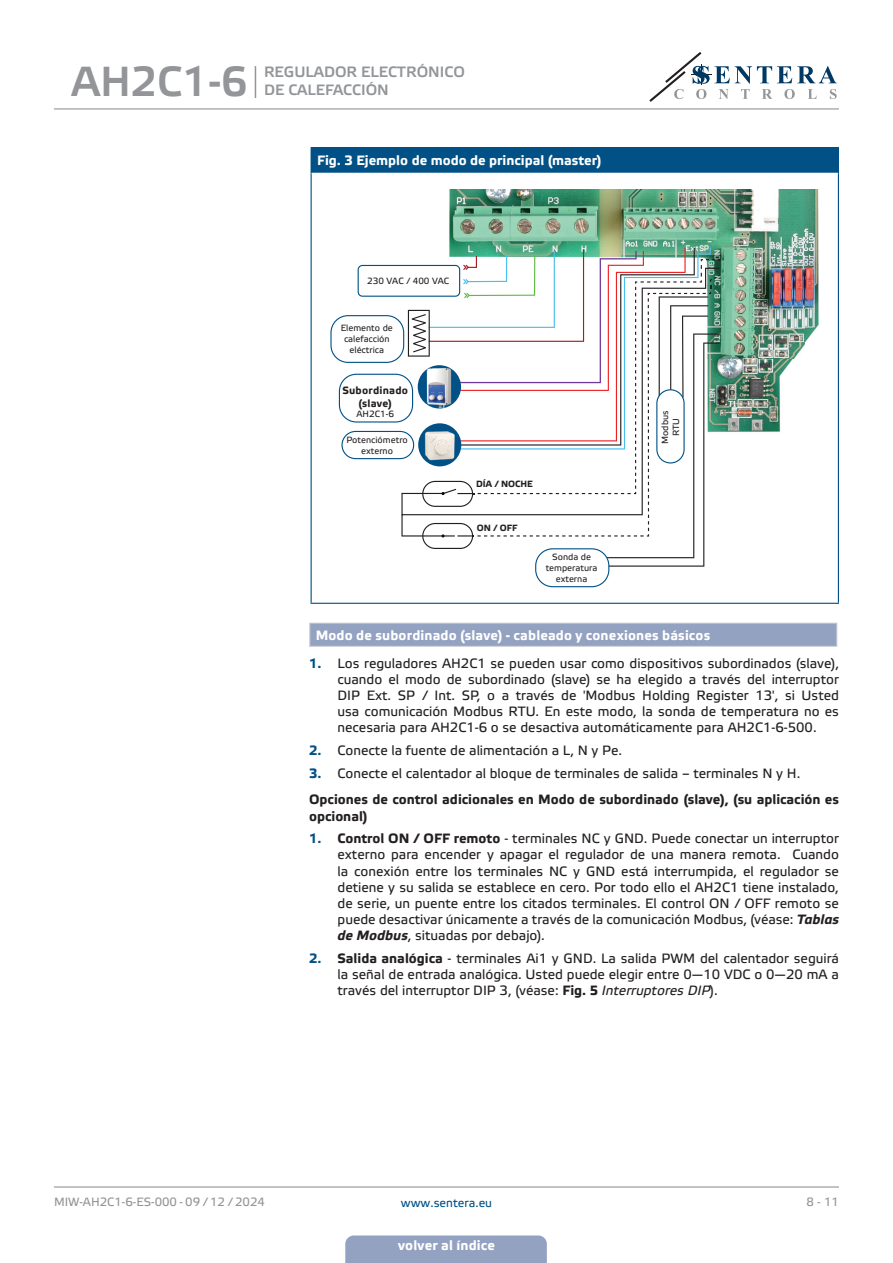
<style>
.page{position:relative;width:893px;height:1263px;background:#fff}
.page>*{position:absolute;margin:0;border:0;box-sizing:border-box;transform-origin:0 0}
.t1{font:42px "Etelka Medium Pro";color:#939598}
.t2{font:15px/18px "Etelka Medium Pro";color:#939598}
.t3{font:13.5px/16.2px "Etelka Text Pro";color:#231f20;text-align:justify}
.Numbering{font:700 13.5px/16.2px "Etelka Text Pro";color:#231f20}
.Table_main_heading{font:700 13.5px "Etelka Text Pro";letter-spacing:.01em;color:#fff}
.head-table{font:700 13.5px "Etelka Text Pro";color:#fff}
.t4{font:12px "Etelka Text Pro";color:#939598}
.t5{font:12px "Etelka Text Pro";color:#015186}
.TABLE_TEXT_WHITE{font:700 10.5px/12.6px "Etelka Text Pro";letter-spacing:.02em;color:#231f20;text-align:center}
.t6{font:9px/10.8px "Etelka Text Pro";color:#231f20;text-align:center}
.t7{font:700 9px "Etelka Text Pro";color:#231f20}
.s1{font-weight:700;color:#015186}
.s2{font-weight:700}
.s3{font-weight:700;font-style:italic}
.s4{font-style:italic}
</style>
<div class="page">
<hr style="left:54px;top:108px;width:785px;height:1px;background:#939598">
<hr style="left:54px;top:1186px;width:785px;height:1px;background:#939598">
<svg style="left:649px;top:52px;width:188px;height:50px"></svg>
<div style="left:345px;top:1235px;width:202px;height:28px;background:#94a2c2"></div>
<div style="left:311px;top:148px;width:527px;height:25px;background:#015186"></div>
<hr style="left:311px;top:147px;width:528px;height:1px;background:#015186">
<svg style="left:838px;top:148px;width:1px;height:25px"></svg>
<hr style="left:311px;top:173px;width:1px;height:430px;background:#015186">
<hr style="left:838px;top:173px;width:1px;height:430px;background:#015186">
<hr style="left:311px;top:603px;width:528px;height:1px;background:#015186">
<div style="left:330px;top:315px;width:74px;height:48px;border:1px solid #015186;border-radius:17px"></div>
<img style="left:449px;top:189px;width:370px;height:243px">
<svg style="left:401px;top:248px;width:319px;height:319px"></svg>
<div style="left:358px;top:265px;width:102px;height:32px;border:1px solid #015186;border-radius:4px"></div>
<div style="left:341px;top:431px;width:73px;height:28px;border:1px solid #015186;border-radius:14px"></div>
<div style="left:418px;top:423px;width:43px;height:43px;background:#015186;border-radius:50%"></div>
<img style="left:418px;top:423px;width:41px;height:43px">
<div style="left:418px;top:365px;width:43px;height:43px;background:#015186;border-radius:50%"></div>
<img style="left:422px;top:365px;width:33px;height:43px">
<div style="left:536px;top:549px;width:73px;height:38px;background:#fff;border-radius:17px"></div>
<div style="left:535px;top:548px;width:74px;height:39px;border:1px solid #015186;border-radius:17px"></div>
<div style="left:339px;top:374px;width:74px;height:49px;border:1px solid #015186;border-radius:17px"></div>
<div style="left:310px;top:623px;width:527px;height:23px;background:#94a2c2"></div>
<svg style="left:309px;top:624px;width:1px;height:22px"></svg>
<svg style="left:837px;top:623px;width:1px;height:23px"></svg>
<hr style="left:309px;top:623px;width:528px;height:1px;background:#dcdddf">
<hr style="left:309px;top:646px;width:528px;height:1px;background:#dcdddf">
<div style="left:657px;top:390px;width:27px;height:73px;background:#fff;border-radius:14px"></div>
<div style="left:656px;top:389px;width:29px;height:74px;border:1px solid #015186;border-radius:14px"></div>
<hr style="left:255px;top:66px;width:1px;height:32px;background:#939598">
<h1 class="t1" style="left:71px;top:59px;width:178px">AH2C1-6</h1>
<p class="t2" style="left:264px;top:64px;width:202px">REGULADOR ELECTRÓNICO<br>DE CALEFACCIÓN</p>
<p class="head-table" style="left:317px;top:153px;width:286px">Fig. 3 Ejemplo de modo de principal (master)</p>
<p class="t6" style="left:367px;top:276px;width:84px">230 VAC / 400 VAC</p>
<p class="t6" style="left:341px;top:323px;width:54px">Elemento de calefacción eléctrica</p>
<p class="TABLE_TEXT_WHITE" style="left:342px;top:385px;width:67px">Subordinado (slave)</p>
<p class="t6" style="left:357px;top:409px;width:39px">AH2C1-6</p>
<p class="t6" style="left:346px;top:435px;width:63px">Potenciómetro externo</p>
<p class="t7" style="left:476px;top:479px;width:58px">DÍA / NOCHE</p>
<p class="t7" style="left:477px;top:523px;width:42px">ON / OFF</p>
<p class="t6" style="left:546px;top:552px;width:53px">Sonda de temperatura externa</p>
<p class="t6" style="left:660px;top:444px;width:35px;rotate:-90deg">Modbus</p>
<p class="t6" style="left:671px;top:436px;width:20px;rotate:-90deg">RTU</p>
<p class="Table_main_heading" style="left:316px;top:627px;width:396px">Modo de subordinado (slave) - cableado y conexiones básicos</p>
<p class="t3" style="left:338px;top:656px;width:503px;text-indent:-28px"><span class="s1">1.</span> Los reguladores AH2C1 se pueden usar como dispositivos subordinados (slave), cuando el modo de subordinado (slave) se ha elegido a través del interruptor DIP Ext. SP / Int. SP, o a través de 'Modbus Holding Register 13', si Usted usa comunicación Modbus RTU. En este modo, la sonda de temperatura no es necesaria para AH2C1-6 o se desactiva automáticamente para AH2C1-6-500.</p>
<p class="t3" style="left:309px;top:743px;width:315px"><span class="s1">2.</span> Conecte la fuente de alimentación a L, N y Pe.</p>
<p class="t3" style="left:309px;top:765px;width:493px"><span class="s1">3.</span> Conecte el calentador al bloque de terminales de salida – terminales N y H.</p>
<p class="Numbering" style="left:309px;top:792px;width:531px">Opciones de control adicionales en Modo de subordinado (slave), (su aplicación es opcional)</p>
<p class="t3" style="left:338px;top:831px;width:503px;text-indent:-28px"><span class="s1">1.</span> <span class="s2">Control ON / OFF remoto</span> - terminales NC y GND. Puede conectar un interruptor externo para encender y apagar el regulador de una manera remota. Cuando la conexión entre los terminales NC y GND está interrumpida, el regulador se detiene y su salida se establece en cero. Por todo ello el AH2C1 tiene instalado, de serie, un puente entre los citados terminales. El control ON / OFF remoto se puede desactivar únicamente a través de la comunicación Modbus, (véase: <span class="s3">Tablas de Modbus</span>, situadas por debajo).</p>
<p class="t3" style="left:338px;top:951px;width:503px;text-indent:-28px"><span class="s1">2.</span> <span class="s2">Salida analógica</span> - terminales Ai1 y GND. La salida PWM del calentador seguirá la señal de entrada analógica. Usted puede elegir entre 0—10 VDC o 0—20 mA a través del interruptor DIP 3, (véase: <span class="s2">Fig. 5</span> <span class="s4">Interruptores DIP</span>).</p>
<p class="t4" style="left:54px;top:1195px;width:212px">MIW-AH2C1-6-ES-000 - 09 / 12 / 2024</p>
<p class="t5" style="left:401px;top:1196px;width:93px">www.sentera.eu</p>
<p class="t4" style="left:806px;top:1195px;width:34px">8 - 11</p>
<p class="Table_main_heading" style="left:398px;top:1238px;width:98px">volver al índice</p>
</div>
